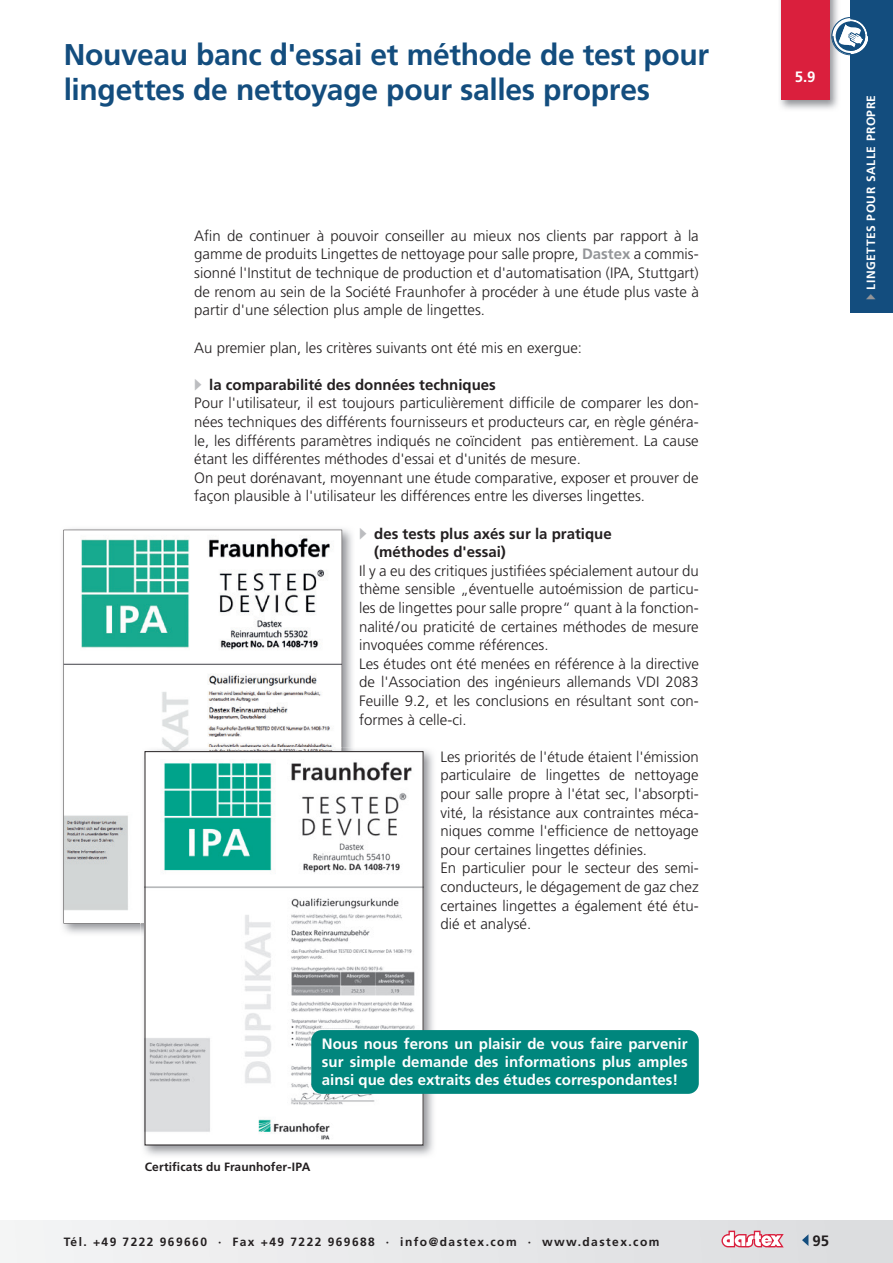
<style>
.page{position:relative;width:893px;height:1263px;background:#fff}
.page>*{position:absolute;margin:0;border:0;box-sizing:border-box;transform-origin:0 0}
.t1{font:700 30px/34.5px "Frutiger LT Std";letter-spacing:-.01em;color:#134d7e}
.t2{font:300 15px/18.6px "Frutiger LT Std";color:#231f20}
.t3{font:700 15px/18px "Frutiger LT Std";color:#fff;text-align:justify}
.t4{font:700 15px/18.6px "Frutiger LT Std";color:#231f20}
.t5{font:700 12px "Frutiger LT Std";letter-spacing:.12em;color:#231f20}
.t6{font:700 12px "Frutiger LT Std";letter-spacing:.005em;color:#231f20}
.t7{font:700 12px "Frutiger LT Std";letter-spacing:.04em;color:#fff}
.s1{font-weight:700;color:#939598}
.s2{color:#bcbdc0}
.s3{font-weight:700}
.s4{color:#939598}
</style>
<div class="page">
<div style="left:0;top:1220px;width:893px;height:43px;background:#e8e9ea"></div>
<svg style="left:721px;top:1230px;width:63px;height:17px"></svg>
<svg style="left:802px;top:1234px;width:6px;height:12px"></svg>
<img style="left:780px;top:0;width:58px;height:109px">
<div style="left:781px;top:0;width:48px;height:100px;background:#da1f3d"></div>
<img style="left:62px;top:528px;width:291px;height:406px">
<svg style="left:64px;top:530px;width:278px;height:393px"></svg>
<img style="left:143px;top:749px;width:291px;height:407px">
<img style="left:141px;top:747px;width:201px;height:176px">
<img style="left:147px;top:759px;width:274px;height:384px">
<div style="left:311px;top:1030px;width:388px;height:64px;background:#00867d;border-radius:11px"></div>
<div style="left:850px;top:0;width:43px;height:313px;background:#134d7e"></div>
<svg style="left:831px;top:17px;width:36px;height:38px"></svg>
<h1 class="t1" style="left:64px;top:37px;width:647px">Nouveau banc d'essai et méthode de test pour lingettes de nettoyage pour salles propres</h1>
<p class="t2" style="left:194px;top:227px;width:506px;text-align:justify">Afin de continuer à pouvoir conseiller au mieux nos clients par rapport à la gamme de produits Lingettes de nettoyage pour salle propre, <span class="s1">Dastex</span> a commis&shy;sionné l'Institut de technique de production et d'automatisation (IPA, Stuttgart) de renom au sein de la Société Fraunhofer à procéder à une étude plus vaste à partir d'une sélection plus ample de lingettes.</p>
<p class="t2" style="left:194px;top:338px;width:389px">Au premier plan, les critères suivants ont été mis en exergue:</p>
<p class="t2" style="left:194px;top:375px;width:506px"><span class="s2">▶</span> <span class="s3">la comparabilité des données techniques<br></span>Pour l'utilisateur, il est toujours particulièrement difficile de comparer les don&shy;nées techniques des différents fournisseurs et producteurs car, en règle généra&shy;le, les différents paramètres indiqués ne coïncident pas entièrement. La cause étant les différentes méthodes d'essai et d'unités de mesure.<br>On peut dorénavant, moyennant une étude comparative, exposer et prouver de façon plausible à l'utilisateur les différences entre les diverses lingettes.</p>
<p class="t4" style="left:374px;top:524px;width:239px;text-indent:-15px"><span class="s2">▶</span> des tests plus axés sur la pratique (méthodes d'essai)</p>
<p class="t2" style="left:359px;top:561px;width:341px">Il y a eu des critiques justifiées spécialement autour du thème sensible „éventuelle autoémission de particu&shy;les de lingettes pour salle propre“ quant à la fonction&shy;nalité/ou praticité de certaines méthodes de mesure invoquées comme références.<br>Les études ont été menées en référence à la directive de l'Association des ingénieurs allemands VDI 2083<br>Feuille 9.2, et les conclusions en résultant sont con&shy;formes à celle-ci.</p>
<p class="t2" style="left:440px;top:747px;width:260px">Les priorités de l'étude étaient l'émission particulaire de lingettes de nettoyage pour salle propre à l'état sec, l'absorp ti&shy;vi té, la résistance aux contraintes méca&shy;niques comme l'efficience de nettoya ge pour certaines lingettes définies.<br>En particulier pour le secteur des semi&shy;conducteurs, le dégagement de gaz chez certaines lingettes a également été étu&shy;dié et analysé.</p>
<p class="t3" style="left:795px;top:68px;width:22px">5.9</p>
<p class="t7" style="left:864px;top:300px;width:206px;rotate:-90deg"><span class="s4">▶</span> LINGETTES POUR SALLE PROPRE</p>
<p class="t3" style="left:322px;top:1035px;width:367px">Nous nous ferons un plaisir de vous faire parvenir sur simple demande des informations plus amples ainsi que des extraits des études correspondantes!</p>
<p class="t6" style="left:145px;top:1160px;width:167px">Certificats du Fraunhofer-IPA</p>
<p class="t5" style="left:64px;top:1234px;width:597px">Tél. +49 7222 969660 · Fax +49 7222 969688 · info@dastex.com · www.dastex.com</p>
<p class="t4" style="left:812px;top:1231px;width:18px">95</p>
</div>
